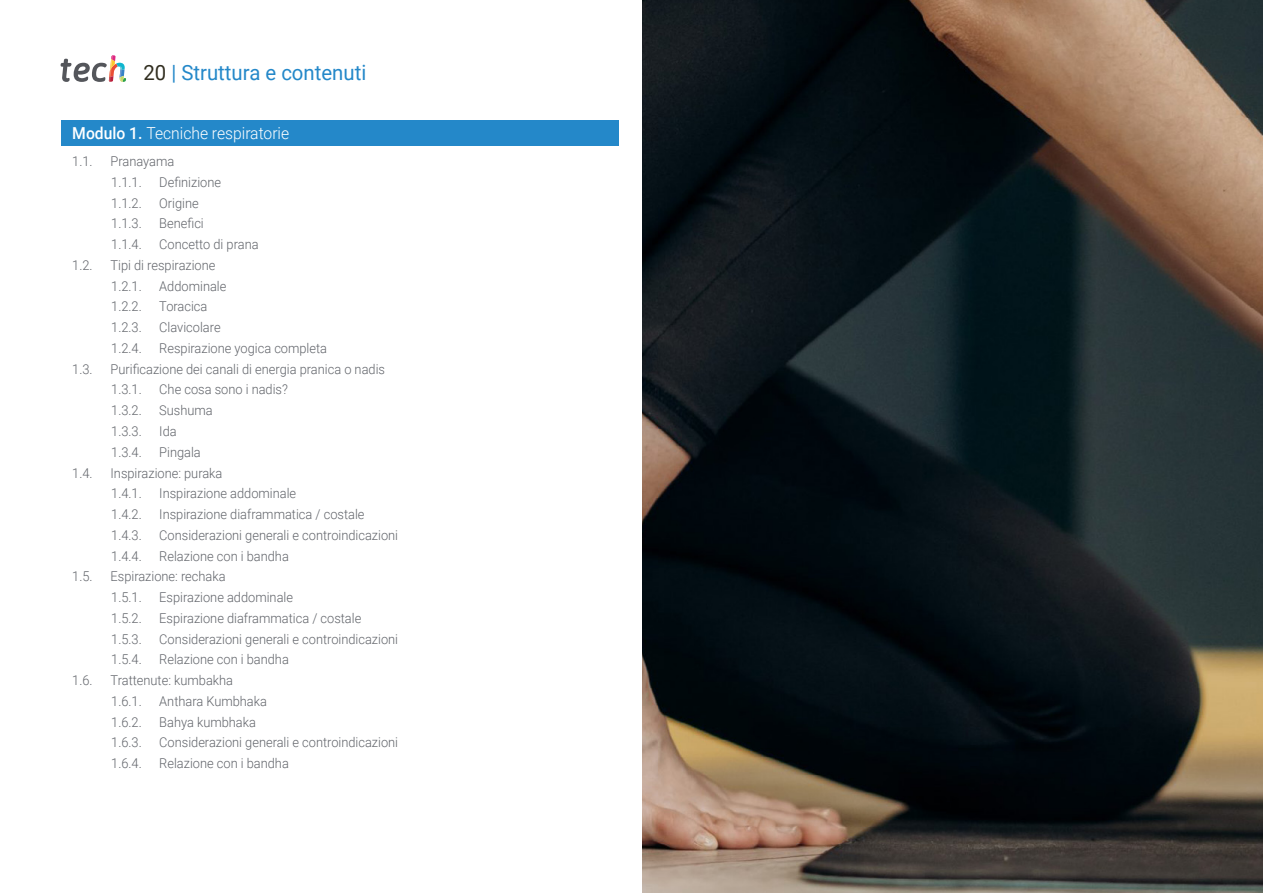
<style>
.page{position:relative;width:1263px;height:893px;background:#fff}
.page>*{position:absolute;margin:0;border:0;box-sizing:border-box;transform-origin:0 0}
.t1{font:21px "Roboto";color:#2488c9}
.t2{font:300 16.5px "Roboto";color:#fff;scale:.95 1}
.t3{font:300 13.5px/20.7px "Roboto";color:#61646a;scale:.95 1}
.s1{color:#312e20}
.s2{font-weight:500}
</style>
<div class="page">
<svg style="left:61px;top:55px;width:65px;height:27px"></svg>
<div style="left:61px;top:120px;width:557px;height:25px;background:#2488c9"></div>
<img style="left:642px;top:0;width:621px;height:893px">
<h1 class="t1" style="left:144px;top:57px;width:224px"><span class="s1">20</span> | Struttura e contenuti</h1>
<p class="t2" style="left:72px;top:122px;width:230px"><span class="s2">Modulo 1.</span> Tecniche respiratorie</p>
<p class="t3" style="left:72px;top:151px;width:23px">1.1.</p>
<p class="t3" style="left:111px;top:151px;width:69px">Pranayama<br>1.1.1.</p>
<p class="t3" style="left:159px;top:171px;width:67px">Definizione</p>
<p class="t3" style="left:111px;top:192px;width:34px">1.1.2.</p>
<p class="t3" style="left:159px;top:192px;width:43px">Origine</p>
<p class="t3" style="left:111px;top:213px;width:34px">1.1.3.</p>
<p class="t3" style="left:159px;top:213px;width:48px">Benefici</p>
<p class="t3" style="left:111px;top:234px;width:34px">1.1.4.</p>
<p class="t3" style="left:159px;top:234px;width:106px">Concetto di prana</p>
<p class="t3" style="left:72px;top:254px;width:23px">1.2.</p>
<p class="t3" style="left:111px;top:254px;width:112px">Tipi di respirazione<br>1.2.1.</p>
<p class="t3" style="left:159px;top:275px;width:72px">Addominale</p>
<p class="t3" style="left:111px;top:296px;width:34px">1.2.2.</p>
<p class="t3" style="left:159px;top:296px;width:52px">Toracica</p>
<p class="t3" style="left:111px;top:317px;width:34px">1.2.3.</p>
<p class="t3" style="left:159px;top:317px;width:66px">Clavicolare</p>
<p class="t3" style="left:111px;top:337px;width:34px">1.2.4.</p>
<p class="t3" style="left:159px;top:337px;width:178px">Respirazione yogica completa</p>
<p class="t3" style="left:72px;top:358px;width:23px">1.3.</p>
<p class="t3" style="left:111px;top:358px;width:290px">Purificazione dei canali di energia pranica o nadis<br>1.3.1.</p>
<p class="t3" style="left:159px;top:379px;width:137px">Che cosa sono i nadis?</p>
<p class="t3" style="left:111px;top:400px;width:34px">1.3.2.</p>
<p class="t3" style="left:159px;top:400px;width:58px">Sushuma</p>
<p class="t3" style="left:111px;top:420px;width:34px">1.3.3.</p>
<p class="t3" style="left:159px;top:420px;width:20px">Ida</p>
<p class="t3" style="left:111px;top:441px;width:34px">1.3.4.</p>
<p class="t3" style="left:159px;top:441px;width:45px">Pingala</p>
<p class="t3" style="left:72px;top:462px;width:23px">1.4.</p>
<p class="t3" style="left:111px;top:462px;width:119px">Inspirazione: puraka<br>1.4.1.</p>
<p class="t3" style="left:159px;top:483px;width:146px">Inspirazione addominale</p>
<p class="t3" style="left:111px;top:503px;width:34px">1.4.2.</p>
<p class="t3" style="left:159px;top:503px;width:217px">Inspirazione diaframmatica / costale</p>
<p class="t3" style="left:111px;top:524px;width:34px">1.4.3.</p>
<p class="t3" style="left:159px;top:524px;width:253px">Considerazioni generali e controindicazioni</p>
<p class="t3" style="left:111px;top:545px;width:34px">1.4.4.</p>
<p class="t3" style="left:159px;top:545px;width:138px">Relazione con i bandha</p>
<p class="t3" style="left:72px;top:566px;width:23px">1.5.</p>
<p class="t3" style="left:111px;top:566px;width:123px">Espirazione: rechaka<br>1.5.1.</p>
<p class="t3" style="left:159px;top:586px;width:142px">Espirazione addominale</p>
<p class="t3" style="left:111px;top:607px;width:34px">1.5.2.</p>
<p class="t3" style="left:159px;top:607px;width:214px">Espirazione diaframmatica / costale</p>
<p class="t3" style="left:111px;top:628px;width:34px">1.5.3.</p>
<p class="t3" style="left:159px;top:628px;width:253px">Considerazioni generali e controindicazioni</p>
<p class="t3" style="left:111px;top:649px;width:34px">1.5.4.</p>
<p class="t3" style="left:159px;top:649px;width:138px">Relazione con i bandha</p>
<p class="t3" style="left:72px;top:669px;width:23px">1.6.</p>
<p class="t3" style="left:111px;top:669px;width:130px">Trattenute: kumbakha<br>1.6.1.</p>
<p class="t3" style="left:159px;top:690px;width:115px">Anthara Kumbhaka</p>
<p class="t3" style="left:111px;top:711px;width:34px">1.6.2.</p>
<p class="t3" style="left:159px;top:711px;width:103px">Bahya kumbhaka</p>
<p class="t3" style="left:111px;top:732px;width:34px">1.6.3.</p>
<p class="t3" style="left:159px;top:732px;width:253px">Considerazioni generali e controindicazioni</p>
<p class="t3" style="left:111px;top:752px;width:34px">1.6.4.</p>
<p class="t3" style="left:159px;top:752px;width:138px">Relazione con i bandha</p>
</div>
